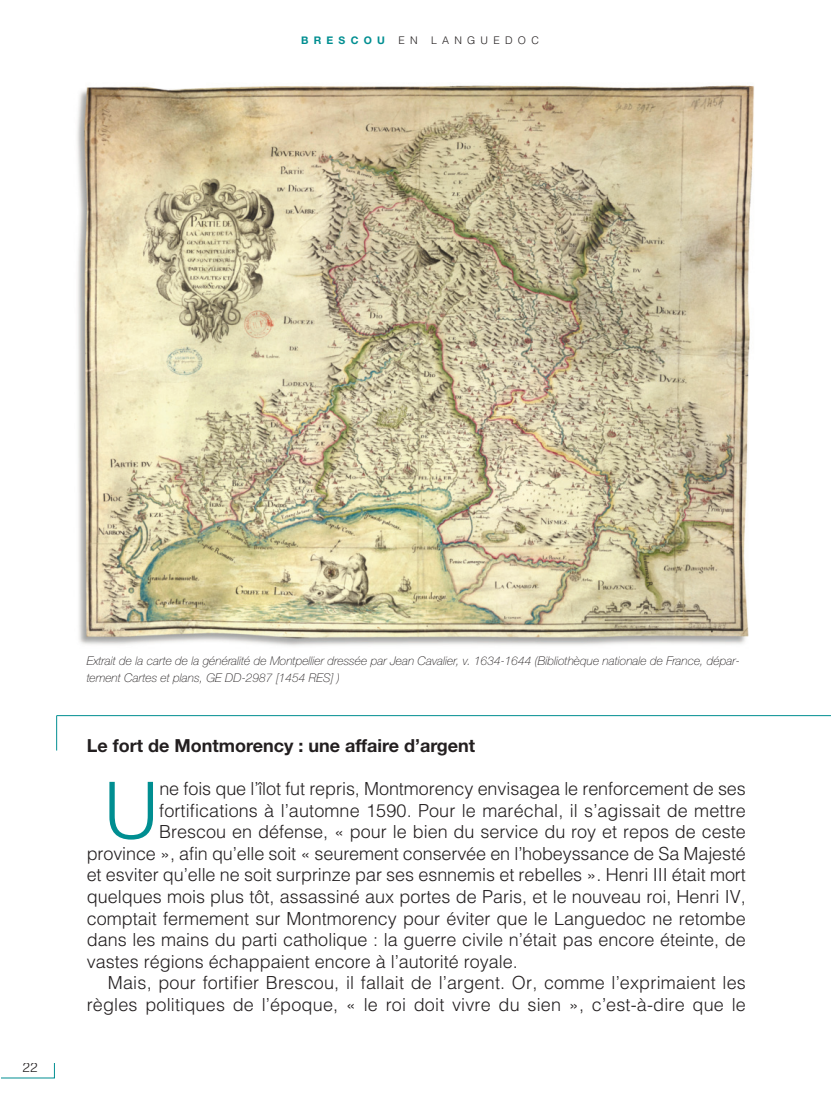
<style>
.page{position:relative;width:831px;height:1106px;background:#fff}
.page>*{position:absolute;margin:0;border:0;box-sizing:border-box;transform-origin:0 0}
.t1{font:300 78.15px "Helvetica";color:#008e91}
.t2{font:300 18px "Helvetica";color:#231f20}
.t3{font:700 18px "Helvetica Neue";color:#231f20}
.t4{font:300 13.5px "Helvetica";color:#231f20}
.t5{font:italic 100 12px/17px "Helvetica Neue";color:#231f20}
.t6{font:300 10.5px "Helvetica";letter-spacing:.5em;color:#231f20}
.t7{font:700 10.5px "Helvetica Neue";letter-spacing:.5em;color:#008e91}
</style>
<div class="page">
<svg style="left:2px;top:1063px;width:53px;height:15px"></svg>
<img style="left:77px;top:85px;width:677px;height:561px">
<hr style="left:57px;top:715px;width:774px;height:1px;background:#008e91">
<hr style="left:56px;top:715px;width:1px;height:35px;background:#008e91">
<p class="t7" style="left:301px;top:36px;width:85px">BRESCOU</p>
<p class="t6" style="left:398px;top:36px;width:21px">E N</p>
<p class="t6" style="left:431px;top:36px;width:109px">LANGUEDOC</p>
<p class="t4" style="left:23px;top:1062px;width:17px">22</p>
<p class="t5" style="left:87px;top:653px;width:655px">Extrait de la carte de la généralité de Montpellier dressée par Jean Cavalier, v. 1634-1644 (Bibliothèque nationale de France, dépar&shy;tement Cartes et plans, GE DD-2987 [1454 RES] )</p>
<p class="t3" style="left:87px;top:739px;width:390px">Le fort de Montmorency : une affaire d’argent</p>
<h1 class="t1" style="left:103px;top:781px;width:58px">U</h1>
<p class="t2" style="left:159px;top:782px;width:588px">ne fois que l’îlot fut repris, Montmorency envisagea le renforcement de ses</p>
<p class="t2" style="left:159px;top:803px;width:588px">fortifications à l’automne 1590. Pour le maréchal, il s’agissait de mettre</p>
<p class="t2" style="left:159px;top:825px;width:588px">Brescou en défense, « pour le bien du service du roy et repos de ceste</p>
<p class="t2" style="left:87px;top:846px;width:661px">province », afin qu’elle soit « seurement conservée en l’hobeyssance de Sa Majesté</p>
<p class="t2" style="left:87px;top:868px;width:661px">et esviter qu’elle ne soit surprinze par ses esnnemis et rebelles ». Henri III était mort</p>
<p class="t2" style="left:87px;top:890px;width:661px">quelques mois plus tôt, assassiné aux portes de Paris, et le nouveau roi, Henri IV,</p>
<p class="t2" style="left:87px;top:911px;width:661px">comptait fermement sur Montmorency pour éviter que le Languedoc ne retombe</p>
<p class="t2" style="left:87px;top:933px;width:661px">dans les mains du parti catholique : la guerre civile n’était pas encore éteinte, de</p>
<p class="t2" style="left:87px;top:954px;width:433px">vastes régions échappaient encore à l’autorité royale.</p>
<p class="t2" style="left:108px;top:976px;width:639px">Mais, pour fortifier Brescou, il fallait de l’argent. Or, comme l’exprimaient les</p>
<p class="t2" style="left:87px;top:998px;width:661px">règles politiques de l’époque, « le roi doit vivre du sien », c’est-à-dire que le</p>
</div>
